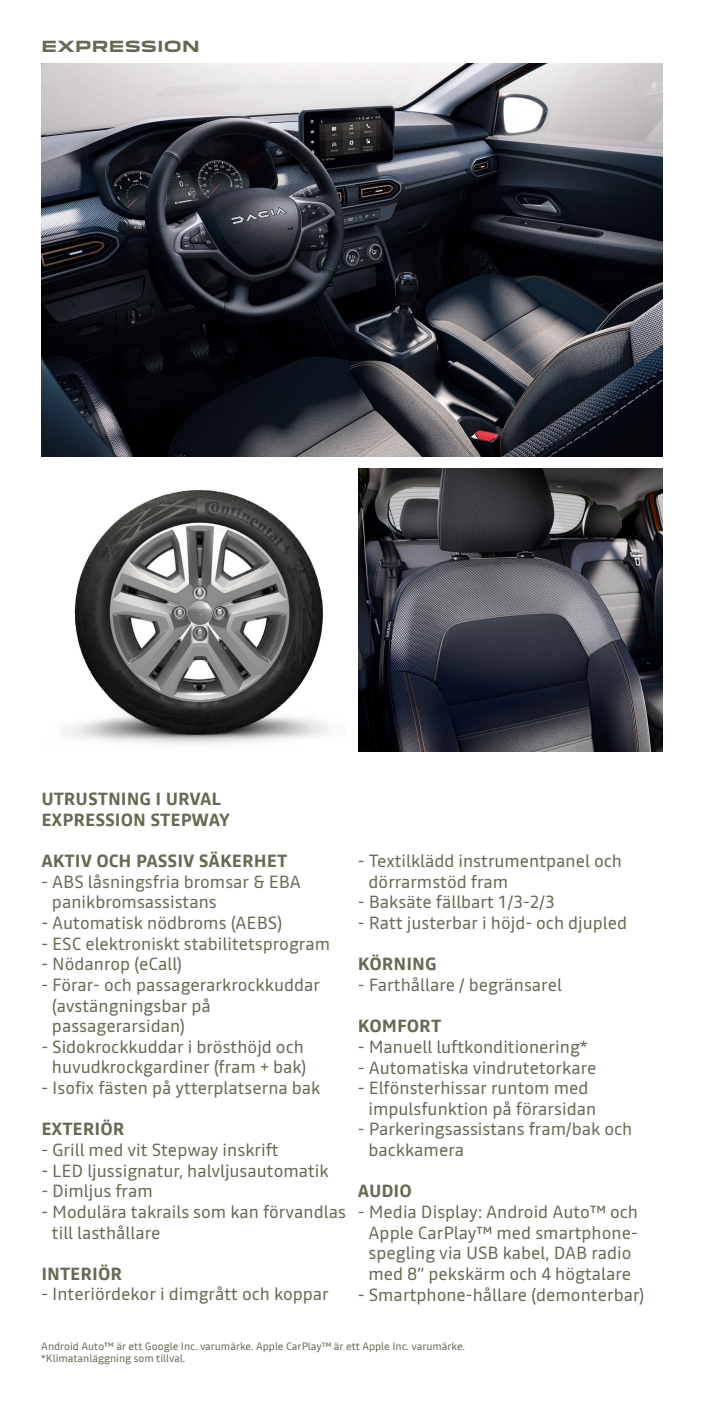
<style>
.page{position:relative;width:704px;height:1403px;background:#fff}
.page>*{position:absolute;margin:0;border:0;box-sizing:border-box;transform-origin:0 0}
.t1{font:17.5px/20.6px "Read";color:#646b52}
.t2{font:700 17.5px/20.6px "Read";color:#646b52}
.t3{font:700 15px "Dacia Block Extended";color:#646b52}
.t4{font:10.62px/12.5px "Read";color:#646b52}
</style>
<div class="page">
<img style="left:41px;top:64px;width:621px;height:392px">
<img style="left:65px;top:490px;width:262px;height:254px">
<img style="left:358px;top:469px;width:304px;height:283px">
<p class="t3" style="left:41px;top:38px;width:160px">EXPRESSION</p>
<p class="t2" style="left:41px;top:788px;width:190px">UTRUSTNING I URVAL<br>EXPRESSION STEPWAY</p>
<p class="t2" style="left:41px;top:850px;width:247px">AKTIV OCH PASSIV SÄKERHET</p>
<p class="t1" style="left:52px;top:871px;width:250px;text-indent:-11px">- ABS låsningsfria bromsar &amp; EBA panikbromsassistans</p>
<p class="t1" style="left:41px;top:912px;width:243px">- Automatisk nödbroms (AEBS)</p>
<p class="t1" style="left:41px;top:933px;width:290px">- ESC elektroniskt stabilitetsprogram</p>
<p class="t1" style="left:41px;top:953px;width:142px">- Nödanrop (eCall)</p>
<p class="t1" style="left:52px;top:974px;width:269px;text-indent:-11px">- Förar- och passagerarkrockkuddar (avstängningsbar på passagerarsidan)</p>
<p class="t1" style="left:41px;top:1036px;width:266px;text-align:right">- Sidokrockkuddar i brösthöjd och huvudkrockgardiner (fram + bak)</p>
<p class="t1" style="left:41px;top:1077px;width:280px">- Isofix fästen på ytterplatserna bak</p>
<p class="t2" style="left:41px;top:1118px;width:85px">EXTERIÖR</p>
<p class="t1" style="left:41px;top:1139px;width:239px">- Grill med vit Stepway inskrift</p>
<p class="t1" style="left:41px;top:1160px;width:289px">- LED ljussignatur, halvljusautomatik</p>
<p class="t1" style="left:41px;top:1180px;width:113px">- Dimljus fram</p>
<p class="t1" style="left:52px;top:1201px;width:295px;text-indent:-11px">- Modulära takrails som kan förvandlas till lasthållare</p>
<p class="t2" style="left:41px;top:1263px;width:82px">INTERIÖR</p>
<p class="t1" style="left:41px;top:1283px;width:289px">- Interiördekor i dimgrått och koppar</p>
<p class="t1" style="left:368px;top:850px;width:255px;text-indent:-11px">- Textilklädd instrumentpanel och dörrarmstöd fram</p>
<p class="t1" style="left:357px;top:891px;width:198px">- Baksäte fällbart 1/3-2/3</p>
<p class="t1" style="left:357px;top:912px;width:270px">- Ratt justerbar i höjd- och djupled</p>
<p class="t2" style="left:357px;top:953px;width:80px">KÖRNING</p>
<p class="t1" style="left:357px;top:974px;width:205px">- Farthållare / begränsarel</p>
<p class="t2" style="left:357px;top:1015px;width:85px">KOMFORT</p>
<p class="t1" style="left:357px;top:1036px;width:231px">- Manuell luftkonditionering*</p>
<p class="t1" style="left:357px;top:1057px;width:240px">- Automatiska vindrutetorkare</p>
<p class="t1" style="left:368px;top:1077px;width:229px;text-indent:-11px">- Elfönsterhissar runtom med impulsfunktion på förarsidan</p>
<p class="t1" style="left:368px;top:1118px;width:265px;text-indent:-11px">- Parkeringsassistans fram/bak och backkamera</p>
<p class="t2" style="left:357px;top:1180px;width:55px">AUDIO</p>
<p class="t1" style="left:357px;top:1201px;width:281px;text-align:center">- Media Display: Android Auto™ och<br>Apple CarPlay™ med smartphone&shy;spegling via USB kabel, DAB radio med 8’’ pekskärm och 4 högtalare</p>
<p class="t1" style="left:357px;top:1283px;width:288px">- Smartphone-hållare (demonterbar)</p>
<p class="t4" style="left:41px;top:1339px;width:425px">Android Auto™ är ett Google Inc. varumärke. Apple CarPlay™ är ett Apple Inc. varumärke. *Klimatanläggning som tillval.</p>
</div>
